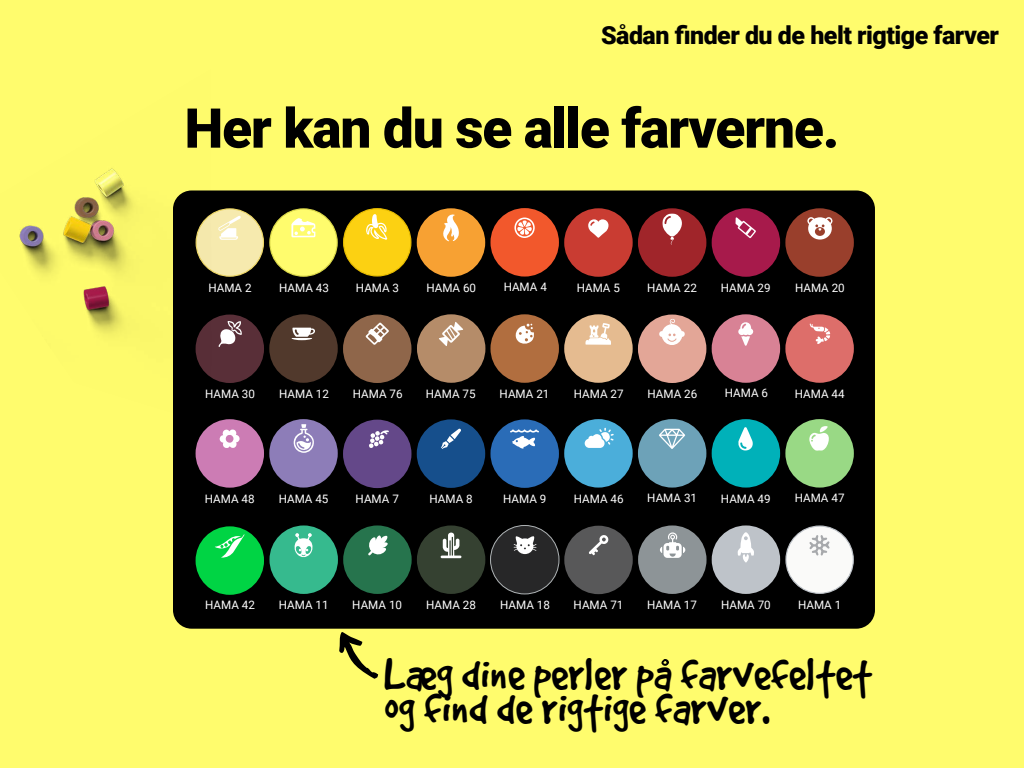
<style>
.page{position:relative;width:1024px;height:768px;background:#fffc6d}
.page>*{position:absolute;margin:0;border:0;box-sizing:border-box;transform-origin:0 0}
.t1{font:900 55px "Roboto";letter-spacing:-.02em;color:#000}
.t2{font:50px "Good Dog Plain";color:#000}
.t3{font:900 25px "Roboto";letter-spacing:-.02em;color:#000}
.t4{font:11.65px "Roboto";letter-spacing:.01em;color:#fff}
</style>
<div class="page">
<div style="left:173px;top:190px;width:702px;height:439px;background:#000;border-radius:19px"></div>
<div style="left:270px;top:209px;width:67px;height:67px;background:#fffc6d;border-radius:50%"></div>
<div style="left:269px;top:208px;width:69px;height:69px;border:1px solid #dcd94a;border-radius:50%"></div>
<svg style="left:291px;top:218px;width:25px;height:19px"></svg>
<div style="left:196px;top:209px;width:67px;height:67px;background:#f6eaae;border-radius:50%"></div>
<div style="left:196px;top:208px;width:68px;height:69px;border:1px solid #eed767;border-radius:50%"></div>
<svg style="left:218px;top:216px;width:23px;height:24px"></svg>
<div style="left:344px;top:209px;width:67px;height:67px;background:#fcd112;border-radius:50%"></div>
<div style="left:343px;top:208px;width:68px;height:69px;border:1px solid #e8bd00;border-radius:50%"></div>
<svg style="left:366px;top:214px;width:21px;height:26px"></svg>
<div style="left:417px;top:208px;width:68px;height:69px;background:#f7a133;border-radius:50%"></div>
<svg style="left:443px;top:214px;width:16px;height:27px"></svg>
<div style="left:785px;top:208px;width:69px;height:69px;background:#993f2c;border-radius:50%"></div>
<svg style="left:807px;top:217px;width:25px;height:23px"></svg>
<div style="left:712px;top:208px;width:68px;height:69px;background:#a71a4b;border-radius:50%"></div>
<svg style="left:736px;top:217px;width:20px;height:21px"></svg>
<div style="left:638px;top:208px;width:68px;height:69px;background:#a0252a;border-radius:50%"></div>
<svg style="left:662px;top:213px;width:20px;height:32px"></svg>
<div style="left:564px;top:208px;width:69px;height:69px;background:#c93c32;border-radius:50%"></div>
<svg style="left:588px;top:219px;width:20px;height:19px"></svg>
<div style="left:490px;top:208px;width:69px;height:69px;background:#f2582c;border-radius:50%"></div>
<svg style="left:514px;top:218px;width:21px;height:20px"></svg>
<div style="left:269px;top:314px;width:69px;height:69px;background:#51392c;border-radius:50%"></div>
<svg style="left:292px;top:328px;width:23px;height:12px"></svg>
<div style="left:343px;top:315px;width:68px;height:68px;background:#8f664a;border-radius:50%"></div>
<svg style="left:366px;top:322px;width:23px;height:23px"></svg>
<div style="left:196px;top:315px;width:68px;height:68px;background:#592f38;border-radius:50%"></div>
<svg style="left:218px;top:321px;width:24px;height:26px"></svg>
<div style="left:564px;top:314px;width:69px;height:69px;background:#e5bb90;border-radius:50%"></div>
<svg style="left:585px;top:323px;width:26px;height:22px"></svg>
<div style="left:417px;top:314px;width:68px;height:69px;background:#b58c69;border-radius:50%"></div>
<svg style="left:439px;top:322px;width:24px;height:24px"></svg>
<div style="left:490px;top:314px;width:69px;height:69px;background:#b16e3f;border-radius:50%"></div>
<svg style="left:515px;top:324px;width:19px;height:20px"></svg>
<div style="left:638px;top:315px;width:68px;height:68px;background:#e3a697;border-radius:50%"></div>
<svg style="left:659px;top:319px;width:26px;height:26px"></svg>
<div style="left:785px;top:314px;width:69px;height:69px;background:#dd6e6a;border-radius:50%"></div>
<svg style="left:810px;top:323px;width:20px;height:21px"></svg>
<div style="left:712px;top:314px;width:68px;height:69px;background:#d88295;border-radius:50%"></div>
<svg style="left:738px;top:322px;width:16px;height:24px"></svg>
<div style="left:269px;top:419px;width:69px;height:69px;background:#8d7db8;border-radius:50%"></div>
<svg style="left:294px;top:424px;width:20px;height:29px"></svg>
<div style="left:417px;top:419px;width:68px;height:69px;background:#164f8c;border-radius:50%"></div>
<svg style="left:441px;top:429px;width:20px;height:20px"></svg>
<div style="left:343px;top:420px;width:68px;height:68px;background:#644889;border-radius:50%"></div>
<svg style="left:369px;top:430px;width:20px;height:18px"></svg>
<div style="left:196px;top:419px;width:68px;height:69px;background:#cc7cb4;border-radius:50%"></div>
<svg style="left:220px;top:429px;width:20px;height:19px"></svg>
<div style="left:564px;top:419px;width:69px;height:69px;background:#4baeda;border-radius:50%"></div>
<svg style="left:585px;top:428px;width:29px;height:20px"></svg>
<div style="left:490px;top:419px;width:69px;height:69px;background:#2a6cb7;border-radius:50%"></div>
<svg style="left:510px;top:429px;width:29px;height:20px"></svg>
<div style="left:712px;top:419px;width:68px;height:69px;background:#00b1b9;border-radius:50%"></div>
<svg style="left:738px;top:427px;width:15px;height:24px"></svg>
<div style="left:638px;top:419px;width:68px;height:69px;background:#6da2b8;border-radius:50%"></div>
<svg style="left:659px;top:429px;width:26px;height:20px"></svg>
<div style="left:785px;top:419px;width:69px;height:69px;background:#99d985;border-radius:50%"></div>
<svg style="left:809px;top:426px;width:20px;height:25px"></svg>
<div style="left:786px;top:526px;width:67px;height:67px;background:#fafaf9;border-radius:50%"></div>
<div style="left:785px;top:525px;width:69px;height:69px;border:1px solid #bec3c9;border-radius:50%"></div>
<svg style="left:809px;top:535px;width:21px;height:21px"></svg>
<div style="left:712px;top:525px;width:68px;height:69px;background:#bec3c9;border-radius:50%"></div>
<svg style="left:738px;top:532px;width:16px;height:31px"></svg>
<div style="left:638px;top:525px;width:69px;height:69px;background:#8d9497;border-radius:50%"></div>
<svg style="left:660px;top:532px;width:25px;height:26px"></svg>
<div style="left:564px;top:526px;width:69px;height:68px;background:#585859;border-radius:50%"></div>
<svg style="left:589px;top:535px;width:20px;height:20px"></svg>
<div style="left:343px;top:525px;width:69px;height:69px;background:#26744d;border-radius:50%"></div>
<svg style="left:368px;top:535px;width:20px;height:21px"></svg>
<div style="left:269px;top:525px;width:69px;height:69px;background:#36ba8e;border-radius:50%"></div>
<svg style="left:294px;top:533px;width:19px;height:24px"></svg>
<div style="left:196px;top:526px;width:68px;height:69px;background:#00d444;border-radius:50%"></div>
<svg style="left:215px;top:534px;width:29px;height:24px"></svg>
<div style="left:491px;top:525px;width:68px;height:69px;background:#272728;border-radius:50%"></div>
<div style="left:490px;top:525px;width:69px;height:69px;border:1px solid #afb4b6;border-radius:50%"></div>
<svg style="left:513px;top:536px;width:24px;height:18px"></svg>
<div style="left:417px;top:525px;width:68px;height:69px;background:#354131;border-radius:50%"></div>
<svg style="left:441px;top:533px;width:21px;height:25px"></svg>
<img style="left:19px;top:168px;width:193px;height:258px">
<svg style="left:339px;top:632px;width:39px;height:47px"></svg>
<svg style="left:661px;top:659px;width:8px;height:7px"></svg>
<h3 class="t3" style="left:601px;top:17px;width:399px">Sådan finder du de helt rigtige farver</h3>
<h1 class="t1" style="left:185px;top:90px;width:656px">Her kan du se alle farverne.</h1>
<p class="t4" style="left:208px;top:279px;width:45px">HAMA 2</p>
<p class="t4" style="left:279px;top:279px;width:51px">HAMA 43</p>
<p class="t4" style="left:356px;top:279px;width:45px">HAMA 3</p>
<p class="t4" style="left:426px;top:279px;width:51px">HAMA 60</p>
<p class="t4" style="left:504px;top:279px;width:45px">HAMA 4</p>
<p class="t4" style="left:577px;top:279px;width:45px">HAMA 5</p>
<p class="t4" style="left:647px;top:279px;width:51px">HAMA 22</p>
<p class="t4" style="left:721px;top:279px;width:51px">HAMA 29</p>
<p class="t4" style="left:795px;top:279px;width:51px">HAMA 20</p>
<p class="t4" style="left:205px;top:385px;width:51px">HAMA 30</p>
<p class="t4" style="left:279px;top:386px;width:51px">HAMA 12</p>
<p class="t4" style="left:353px;top:385px;width:51px">HAMA 76</p>
<p class="t4" style="left:426px;top:386px;width:51px">HAMA 75</p>
<p class="t4" style="left:500px;top:386px;width:51px">HAMA 21</p>
<p class="t4" style="left:574px;top:386px;width:51px">HAMA 27</p>
<p class="t4" style="left:648px;top:385px;width:51px">HAMA 26</p>
<p class="t4" style="left:725px;top:385px;width:45px">HAMA 6</p>
<p class="t4" style="left:795px;top:386px;width:51px">HAMA 44</p>
<p class="t4" style="left:205px;top:490px;width:51px">HAMA 48</p>
<p class="t4" style="left:279px;top:490px;width:51px">HAMA 45</p>
<p class="t4" style="left:356px;top:491px;width:45px">HAMA 7</p>
<p class="t4" style="left:429px;top:491px;width:45px">HAMA 8</p>
<p class="t4" style="left:503px;top:491px;width:45px">HAMA 9</p>
<p class="t4" style="left:574px;top:490px;width:51px">HAMA 46</p>
<p class="t4" style="left:647px;top:490px;width:51px">HAMA 31</p>
<p class="t4" style="left:721px;top:490px;width:51px">HAMA 49</p>
<p class="t4" style="left:795px;top:489px;width:51px">HAMA 47</p>
<p class="t4" style="left:205px;top:597px;width:51px">HAMA 42</p>
<p class="t4" style="left:279px;top:597px;width:51px">HAMA 11</p>
<p class="t4" style="left:352px;top:597px;width:51px">HAMA 10</p>
<p class="t4" style="left:426px;top:597px;width:51px">HAMA 28</p>
<p class="t4" style="left:500px;top:597px;width:51px">HAMA 18</p>
<p class="t4" style="left:574px;top:597px;width:51px">HAMA 71</p>
<p class="t4" style="left:647px;top:597px;width:51px">HAMA 17</p>
<p class="t4" style="left:721px;top:597px;width:51px">HAMA 70</p>
<p class="t4" style="left:798px;top:597px;width:45px">HAMA 1</p>
<h2 class="t2" style="left:384px;top:650px;width:490px">Laeg dine perler pa farvefeltet</h2>
<h2 class="t2" style="left:384px;top:684px;width:387px">og find de rigtige farver.</h2>
</div>
